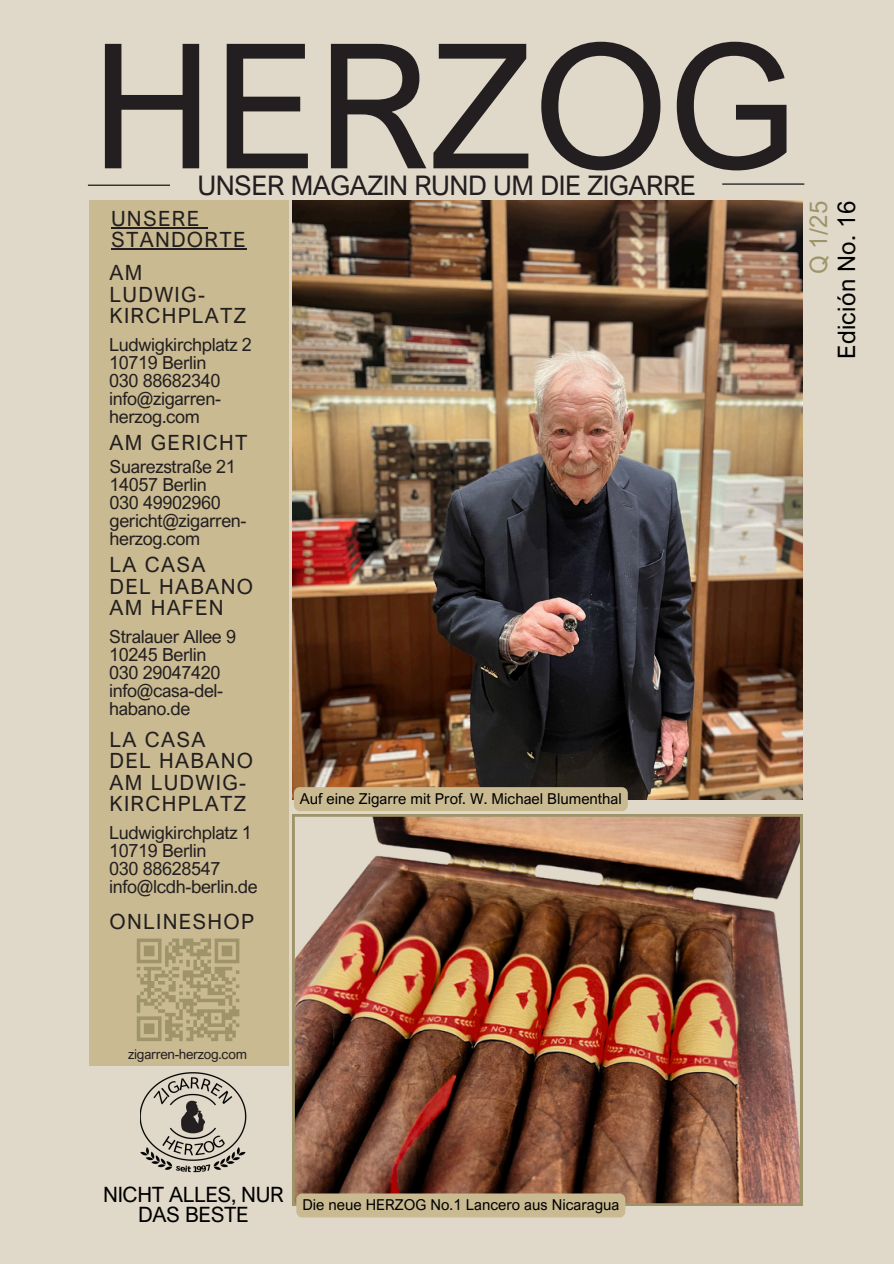
<style>
.page{position:relative;width:894px;height:1264px;background:#fff}
.page>*{position:absolute;margin:0;border:0;box-sizing:border-box;transform-origin:0 0}
.t1{font:173.85px "Arial Nova";letter-spacing:.005em;color:#231f20}
.t2{font:27px "Arial Nova";letter-spacing:-.02em;color:#231f20}
.t3{font:24px "Arial Nova";letter-spacing:.01em;color:#000}
.t4{font:24px "Arial Nova";color:#9f9469}
.t5{font:21.15px/20.2px "Arial Nova";letter-spacing:-.02em;color:#000;text-align:center}
.t6{font:21px/21.3px "Arial Nova";letter-spacing:.06em;color:#231f20}
.t7{font:18px/18px "Arial Nova";letter-spacing:-.02em;color:#231f20}
.t8{font:15px "Arial Nova";color:#000}
.t9{font:13.5px "Arial Nova";letter-spacing:-.02em;color:#231f20}
</style>
<div class="page">
<div style="left:0;top:0;width:893px;height:1263px;background:#e0d9ca"></div>
<img style="left:141px;top:1072px;width:105px;height:101px">
<div style="left:89px;top:201px;width:199px;height:864px;background:#c9ba91"></div>
<svg style="left:136px;top:938px;width:104px;height:103px"></svg>
<hr style="left:88px;top:185px;width:82px;height:1px;background:#000">
<hr style="left:722px;top:183px;width:82px;height:2px;background:#000">
<hr style="left:111px;top:227px;width:89px;height:1px;background:#231f20">
<hr style="left:111px;top:248px;width:136px;height:1px;background:#231f20">
<img style="left:292px;top:814px;width:510px;height:391px">
<div style="left:296px;top:1193px;width:329px;height:24px;background:#c9ba91;border-radius:6px"></div>
<img style="left:292px;top:201px;width:510px;height:598px">
<div style="left:294px;top:787px;width:333px;height:24px;background:#c9ba91;border-radius:6px"></div>
<h1 class="t1" style="left:91px;top:-2px;width:707px">HERZOG</h1>
<h2 class="t2" style="left:197px;top:168px;width:500px">UNSER MAGAZIN RUND UM DIE ZIGARRE</h2>
<p class="t6" style="left:111px;top:207px;width:136px">UNSERE<br>STANDORTE</p>
<p class="t6" style="left:110px;top:262px;width:138px">AM<br>LUDWIG-<br>KIRCHPLATZ</p>
<h5 class="t7" style="left:109px;top:335px;width:144px">Ludwigkirchplatz 2<br>10719 Berlin<br>030 88682340 info@zigarren&shy;herzog.com</h5>
<p class="t6" style="left:110px;top:431px;width:139px">AM GERICHT</p>
<p class="t7" style="left:110px;top:457px;width:138px">Suarezstraße 21<br>14057 Berlin<br>030 49902960 gericht@zigarren&shy;herzog.com</p>
<p class="t6" style="left:110px;top:553px;width:145px">LA CASA<br>DEL HABANO<br>AM HAFEN</p>
<h6 class="t7" style="left:109px;top:627px;width:128px">Stralauer Allee 9<br>10245 Berlin<br>030 29047420 info@casa-del&shy;habano.de</h6>
<h3 class="t6" style="left:110px;top:728px;width:145px">LA CASA<br>DEL HABANO<br>AM LUDWIG-<br>KIRCHPLATZ</h3>
<h5 class="t7" style="left:109px;top:823px;width:150px">Ludwigkirchplatz 1<br>10719 Berlin<br>030 88628547 info@lcdh-berlin.de</h5>
<h4 class="t6" style="left:110px;top:910px;width:146px">ONLINESHOP</h4>
<h6 class="t8" style="left:300px;top:789px;width:323px">Auf eine Zigarre mit Prof. W. Michael Blumenthal</h6>
<h6 class="t4" style="left:803px;top:274px;width:75px;rotate:-90deg">Q 1/25</h6>
<h5 class="t3" style="left:831px;top:359px;width:159px;rotate:-90deg">Edición No. 16</h5>
<h6 class="t9" style="left:128px;top:1045px;width:120px">zigarren-herzog.com</h6>
<h5 class="t5" style="left:103px;top:1183px;width:182px">NICHT ALLES, NUR<br>DAS BESTE</h5>
<p class="t8" style="left:302px;top:1195px;width:318px">Die neue HERZOG No.1 Lancero aus Nicaragua</p>
</div>
